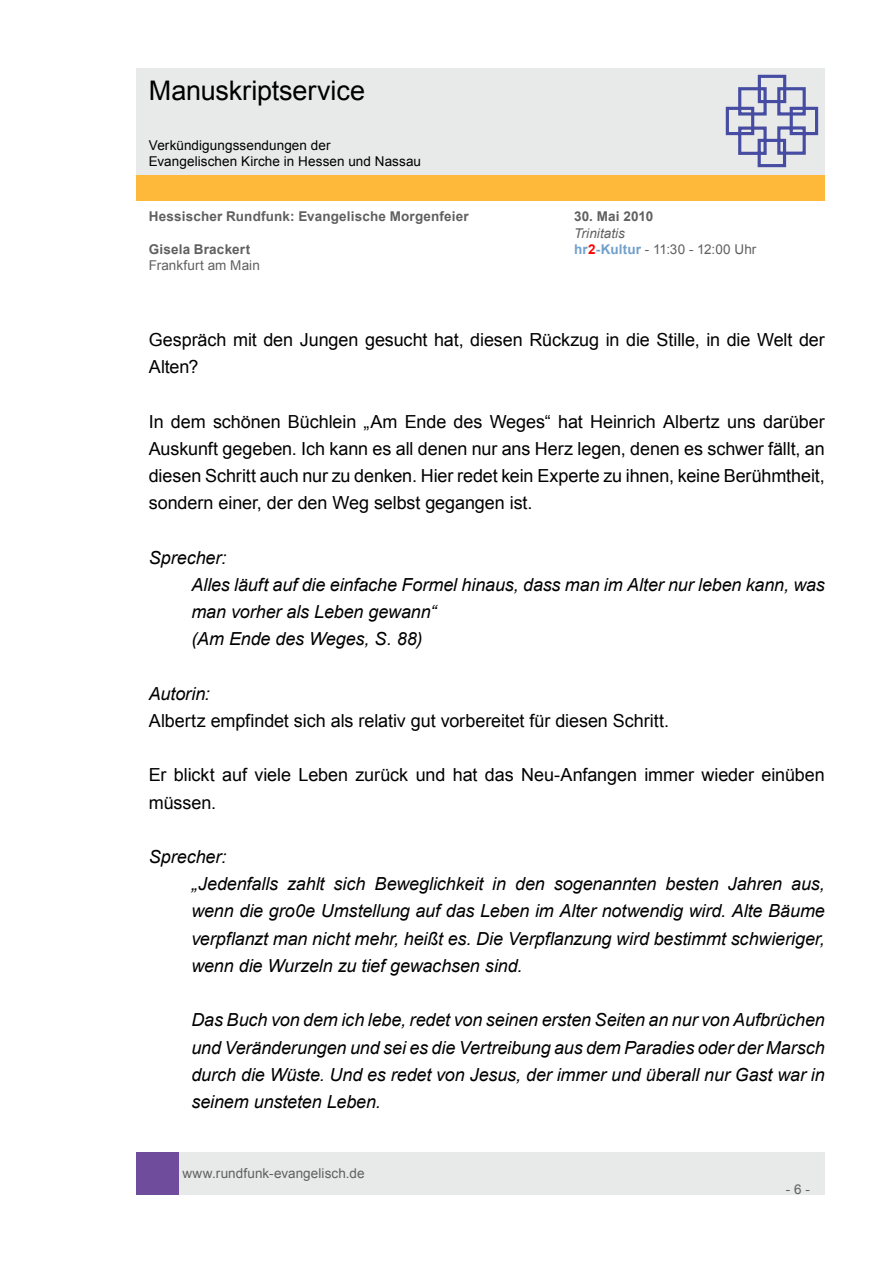
<style>
.page{position:relative;width:893px;height:1263px;background:#fff}
.page>*{position:absolute;margin:0;border:0;box-sizing:border-box;transform-origin:0 0}
.t1{font:27px "Arial";letter-spacing:-.005em;color:#000}
.t2{font:italic 18px/27.2px "Arial";letter-spacing:-.005em;color:#000}
.t3{font:18px/27.2px "Arial";letter-spacing:-.005em;color:#000}
.t4{font:13.5px "Arial";letter-spacing:.005em;color:#606060}
.t5{font:700 13.5px "Arial";letter-spacing:.015em;color:#606060}
.t6{font:13.5px/16.2px "Arial";letter-spacing:.005em;color:#000}
.t7{font:italic 13.5px "Arial";letter-spacing:.005em;color:#606060}
.s1{font-weight:700;color:#71a0cc}
.s2{font-weight:700;color:#f00}
</style>
<div class="page">
<div style="left:179px;top:1152px;width:646px;height:43px;background:#e8e9e9"></div>
<div style="left:136px;top:1152px;width:43px;height:43px;background:#704c9c"></div>
<div style="left:136px;top:175px;width:689px;height:26px;background:#ffb93a"></div>
<div style="left:136px;top:68px;width:689px;height:106px;background:#e8e9e9"></div>
<svg style="left:725px;top:74px;width:94px;height:94px"></svg>
<h1 class="t1" style="left:149px;top:73px;width:218px">Manuskriptservice</h1>
<p class="t6" style="left:149px;top:137px;width:274px">Verkündigungssendungen der<br>Evangelischen Kirche in Hessen und Nassau</p>
<p class="t5" style="left:149px;top:208px;width:322px">Hessischer Rundfunk: Evangelische Morgenfeier</p>
<p class="t5" style="left:574px;top:208px;width:81px">30. Mai 2010</p>
<p class="t7" style="left:574px;top:224px;width:53px">Trinitatis</p>
<p class="t5" style="left:149px;top:240px;width:103px">Gisela Brackert</p>
<p class="t4" style="left:574px;top:240px;width:184px"><span class="s1">hr</span><span class="s2">2</span><span class="s1">-Kultur</span> - 11:30 - 12:00 Uhr</p>
<p class="t4" style="left:149px;top:256px;width:113px">Frankfurt am Main</p>
<p class="t3" style="left:149px;top:326px;width:677px">Gespräch mit den Jungen gesucht hat, diesen Rückzug in die Stille, in die Welt der<br>Alten?</p>
<p class="t3" style="left:149px;top:408px;width:677px;text-align:justify">In dem schönen Büchlein „Am Ende des Weges“ hat Heinrich Albertz uns darüber Auskunft gegeben. Ich kann es all denen nur ans Herz legen, denen es schwer fällt, an diesen Schritt auch nur zu denken. Hier redet kein Experte zu ihnen, keine Berühmtheit, sondern einer, der den Weg selbst gegangen ist.</p>
<p class="t2" style="left:191px;top:544px;width:635px;text-indent:-43px">Sprecher:<br>Alles läuft auf die einfache Formel hinaus, dass man im Alter nur leben kann, was man vorher als Leben gewann“<br>(Am Ende des Weges, S. 88)</p>
<p class="t2" style="left:149px;top:680px;width:62px">Autorin:</p>
<p class="t3" style="left:149px;top:707px;width:522px">Albertz empfindet sich als relativ gut vorbereitet für diesen Schritt.</p>
<p class="t3" style="left:149px;top:762px;width:677px">Er blickt auf viele Leben zurück und hat das Neu-Anfangen immer wieder einüben müssen.</p>
<p class="t2" style="left:191px;top:843px;width:635px;text-indent:-43px">Sprecher:<br>„Jedenfalls zahlt sich Beweglichkeit in den sogenannten besten Jahren aus, wenn die gro0e Umstellung auf das Leben im Alter notwendig wird. Alte Bäume verpflanzt man nicht mehr, heißt es. Die Verpflanzung wird bestimmt schwieriger, wenn die Wurzeln zu tief gewachsen sind.</p>
<p class="t2" style="left:191px;top:1007px;width:635px;text-align:justify">Das Buch von dem ich lebe, redet von seinen ersten Seiten an nur von Aufbrüchen und Veränderungen und sei es die Vertreibung aus dem Paradies oder der Marsch durch die Wüste. Und es redet von Jesus, der immer und überall nur Gast war in seinem unsteten Leben.</p>
<p class="t4" style="left:182px;top:1164px;width:184px">www.rundfunk-evangelisch.de</p>
<p class="t4" style="left:786px;top:1180px;width:26px">- 6 -</p>
</div>
